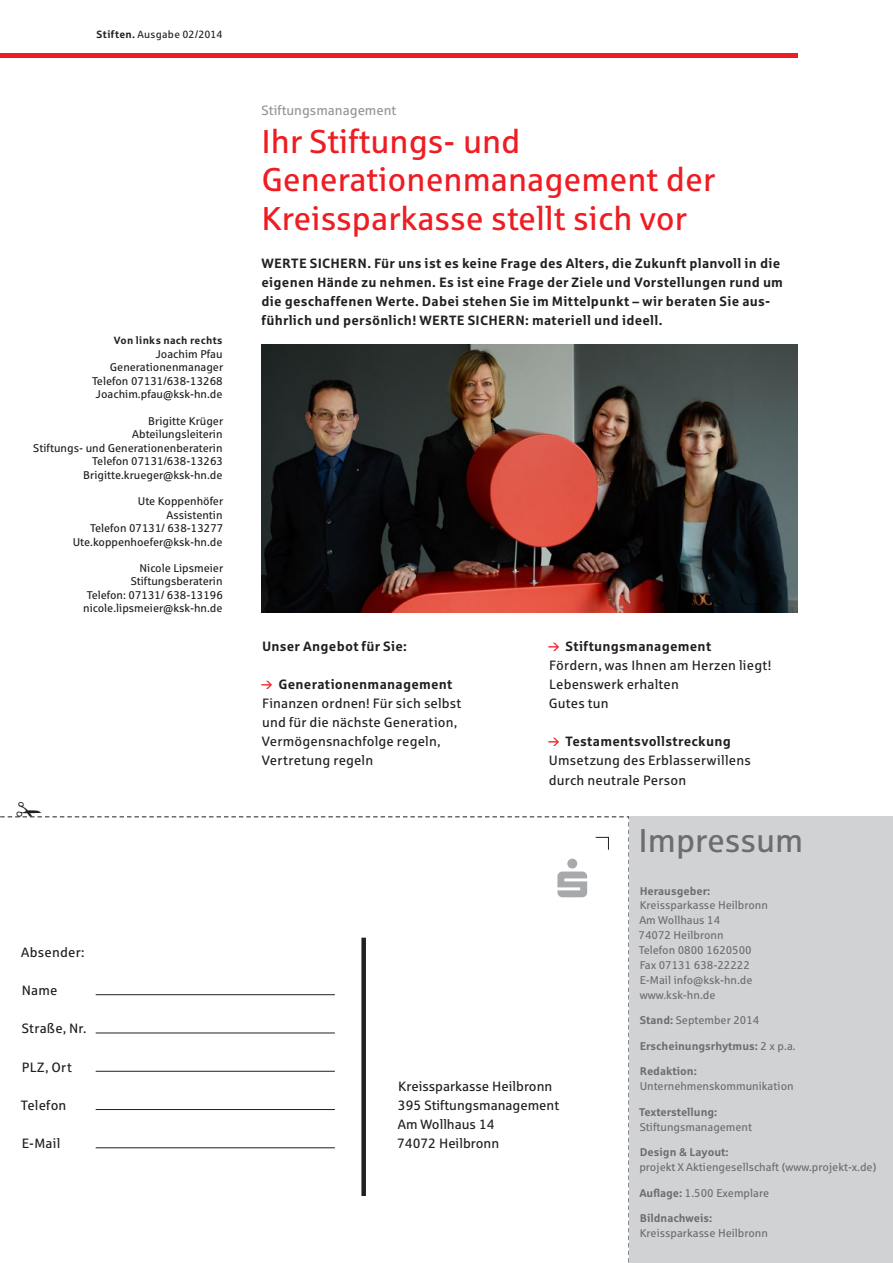
<style>
.page{position:relative;width:893px;height:1263px;background:#fff}
.page>*{position:absolute;margin:0;border:0;box-sizing:border-box;transform-origin:0 0}
.t1{font:33px/38.2px "Sparkasse Rg";color:#ee1d23}
.t2{font:33px "Sparkasse Rg";color:#6c6d70}
.t3{font:700 13.5px/19.2px "Sparkasse Rg";letter-spacing:.015em;color:#231f20}
.t4{font:13.5px/19.2px "Sparkasse Rg";letter-spacing:.015em;color:#231f20}
.t5{font:13.5px "Sparkasse Rg";color:#939598}
.t6{font:11.25px/13.5px "Sparkasse Rg";color:#231f20;text-align:right}
.t7{font:11.25px/14.9px "Sparkasse Rg";color:#6c6d70}
.t8{font:700 11.25px "Sparkasse Rg";color:#6c6d70}
.t9{font:10.5px "Sparkasse Rg";letter-spacing:.02em;color:#231f20}
.t10{font:700 10.5px "Sparkasse Rg";letter-spacing:.03em;color:#231f20}
.s1{font-weight:700}
.s2{font-weight:400}
</style>
<div class="page">
<hr style="left:0;top:53px;width:797px;height:4px;background:#ee1d23">
<div style="left:629px;top:816px;width:264px;height:447px;background:#d1d2d4"></div>
<img style="left:261px;top:344px;width:536px;height:268px">
<svg style="left:0;top:816px;width:629px;height:447px"></svg>
<p class="t9" style="left:97px;top:28px;width:127px"><span class="s1">Stiften.</span> Ausgabe 02/2014</p>
<p class="t10" style="left:114px;top:334px;width:110px">Von links nach rechts</p>
<p class="t6" style="left:92px;top:347px;width:133px">Joachim Pfau<br>Generationenmanager<br>Telefon 07131/638-13268<br>Joachim.pfau@ksk-hn.de</p>
<p class="t6" style="left:33px;top:414px;width:191px">Brigitte Krüger<br>Abteilungsleiterin<br>Stiftungs- und Generationenberaterin<br>Telefon 07131/638-13263<br>Brigitte.krueger@ksk-hn.de</p>
<p class="t6" style="left:73px;top:494px;width:152px">Ute Koppenhöfer<br>Assistentin<br>Telefon 07131/ 638-13277<br>Ute.koppenhoefer@ksk-hn.de</p>
<p class="t6" style="left:83px;top:561px;width:142px">Nicole Lipsmeier<br>Stiftungsberaterin<br>Telefon: 07131/ 638-13196 nicole.lipsmeier@ksk-hn.de</p>
<p class="t4" style="left:21px;top:942px;width:65px">Absender:</p>
<p class="t4" style="left:22px;top:980px;width:37px">Name</p>
<p class="t4" style="left:22px;top:1019px;width:66px">Straße, Nr.</p>
<p class="t4" style="left:22px;top:1057px;width:52px">PLZ, Ort</p>
<p class="t4" style="left:21px;top:1095px;width:47px">Telefon</p>
<p class="t4" style="left:22px;top:1133px;width:40px">E-Mail</p>
<p class="t5" style="left:261px;top:102px;width:136px">Stiftungsmanagement</p>
<h1 class="t1" style="left:261px;top:122px;width:455px">Ihr Stiftungs- und<br>Generationenmanagement der<br>Kreissparkasse stellt sich vor</h1>
<p class="t3" style="left:261px;top:253px;width:523px">WERTE SICHERN. Für uns ist es keine Frage des Alters, die Zukunft planvoll in die eigenen Hände zu nehmen. Es ist eine Frage der Ziele und Vorstellungen rund um die geschaffenen Werte. Dabei stehen Sie im Mittelpunkt – wir beraten Sie aus&shy;führlich und persönlich! WERTE SICHERN: materiell und ideell.</p>
<p class="t3" style="left:262px;top:636px;width:146px">Unser Angebot für Sie:</p>
<p class="t3" style="left:279px;top:674px;width:175px">Generationenmanagement</p>
<p class="t4" style="left:262px;top:693px;width:201px">Finanzen ordnen! Für sich selbst und für die nächste Generation,<br>Vermögensnachfolge regeln,<br>Vertretung regeln</p>
<p class="t3" style="left:566px;top:636px;width:147px">Stiftungsmanagement</p>
<p class="t4" style="left:549px;top:655px;width:224px">Fördern, was Ihnen am Herzen liegt!<br>Lebenswerk erhalten<br>Gutes tun</p>
<p class="t3" style="left:566px;top:731px;width:167px">Testamentsvollstreckung</p>
<p class="t4" style="left:549px;top:751px;width:204px">Umsetzung des Erblasserwillens durch neutrale Person</p>
<p class="t4" style="left:397px;top:1076px;width:164px">Kreissparkasse Heilbronn<br>395 Stiftungsmanagement<br>Am Wollhaus 14<br>74072 Heilbronn</p>
<h1 class="t2" style="left:638px;top:820px;width:166px">Impressum</h1>
<p class="t8" style="left:640px;top:883px;width:72px">Herausgeber:</p>
<p class="t7" style="left:639px;top:898px;width:131px">Kreissparkasse Heilbronn<br>Am Wollhaus 14<br>74072 Heilbronn<br>Telefon 0800 1620500<br>Fax 07131 638-22222<br>E-Mail info@ksk-hn.de www.ksk-hn.de</p>
<p class="t7" style="left:640px;top:1012px;width:121px"><span class="s1">Stand:</span> September 2014</p>
<p class="t8" style="left:640px;top:1039px;width:157px">Erscheinungsrhytmus: <span class="s2">2 x p.a.</span></p>
<p class="t8" style="left:640px;top:1064px;width:59px">Redaktion:</p>
<p class="t7" style="left:640px;top:1078px;width:155px">Unternehmenskommunikation</p>
<p class="t8" style="left:639px;top:1104px;width:80px">Texterstellung:</p>
<p class="t7" style="left:640px;top:1119px;width:114px">Stiftungsmanagement</p>
<p class="t8" style="left:640px;top:1145px;width:90px">Design &amp; Layout:</p>
<p class="t7" style="left:639px;top:1159px;width:238px">projekt X Aktiengesellschaft (www.projekt-x.de)</p>
<p class="t7" style="left:639px;top:1185px;width:131px"><span class="s1">Auflage:</span> 1.500 Exemplare</p>
<p class="t8" style="left:640px;top:1211px;width:74px">Bildnachweis:</p>
<p class="t7" style="left:640px;top:1225px;width:130px">Kreissparkasse Heilbronn</p>
</div>
